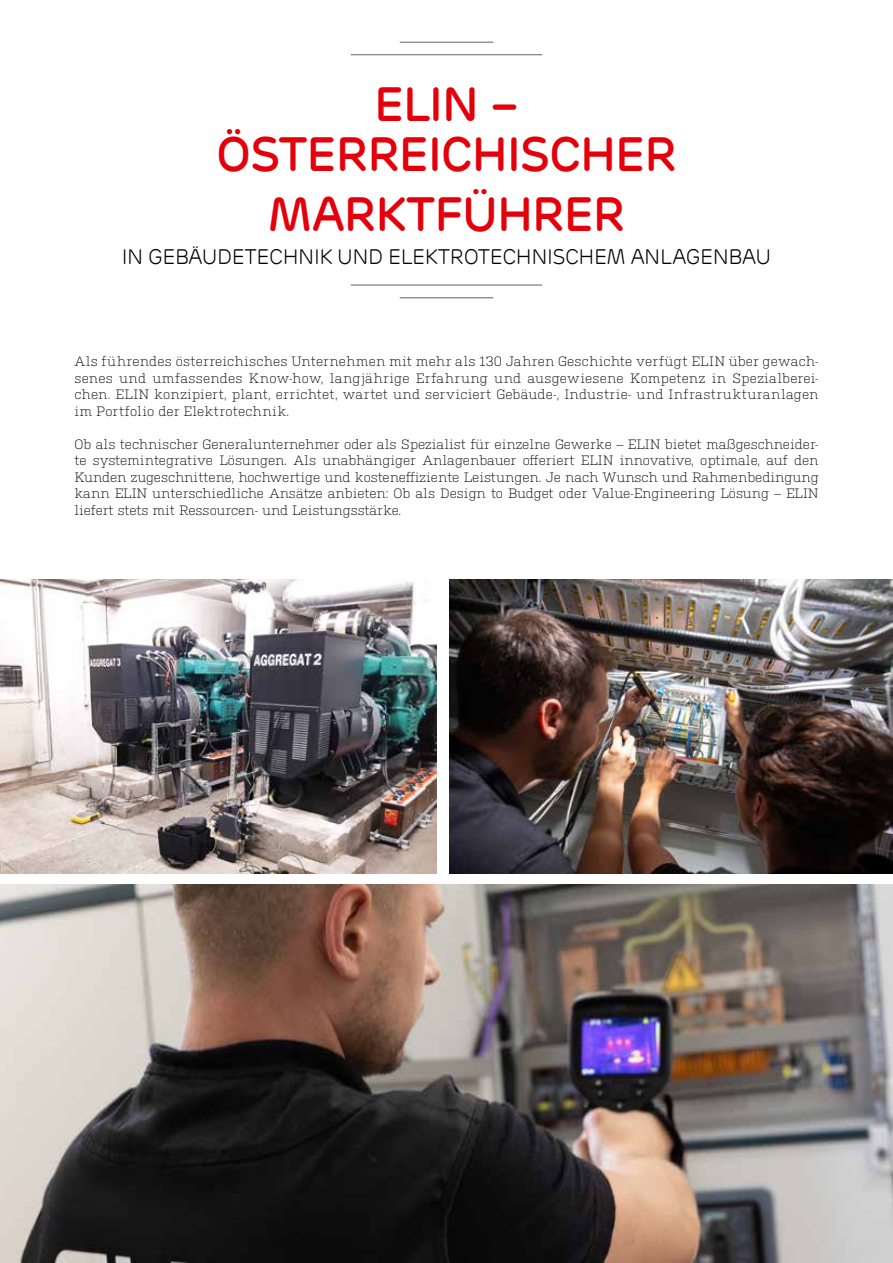
<style>
.page{position:relative;width:893px;height:1263px;background:#fff}
.page>*{position:absolute;margin:0;border:0;box-sizing:border-box;transform-origin:0 0}
.t1{font:500 48px/49.5px "Rubrik";letter-spacing:-.02em;color:#e3000b;text-align:center}
.t2{font:300 21px "Rubrik";letter-spacing:-.02em;color:#000}
.t3{font:300 13.5px/16.5px "Kulturista";color:#000;text-align:justify}
</style>
<div class="page">
<img style="left:0;top:579px;width:437px;height:294px">
<hr style="left:351px;top:54px;width:191px;height:1px;background:#626261">
<hr style="left:400px;top:42px;width:93px;height:1px;background:#626261">
<hr style="left:351px;top:285px;width:191px;height:1px;background:#626261">
<hr style="left:400px;top:297px;width:93px;height:1px;background:#626261">
<img style="left:450px;top:579px;width:443px;height:294px">
<img style="left:0;top:884px;width:893px;height:379px">
<h1 class="t1" style="left:216px;top:80px;width:462px">ELIN –<br>ÖSTERREICHISCHER</h1>
<h1 class="t1" style="left:268px;top:189px;width:359px">MARKTFÜHRER</h1>
<h2 class="t2" style="left:122px;top:243px;width:651px">IN GEBÄUDETECHNIK UND ELEKTROTECHNISCHEM ANLAGENBAU</h2>
<p class="t3" style="left:74px;top:352px;width:746px">Als führendes österreichisches Unternehmen mit mehr als 130 Jahren Geschichte verfügt ELIN über gewach&shy;senes und umfassendes Know-how, langjährige Erfahrung und ausgewiesene Kompetenz in Spezialberei&shy;chen. ELIN konzipiert, plant, errichtet, wartet und serviciert Gebäude-, Industrie- und Infrastrukturanlagen im Portfolio der Elektrotechnik.</p>
<p class="t3" style="left:74px;top:435px;width:746px">Ob als technischer Generalunternehmer oder als Spezialist für einzelne Gewerke – ELIN bietet maßgeschneider&shy;te systemintegrative Lösungen. Als unabhängiger Anlagenbauer offeriert ELIN innovative, optimale, auf den Kunden zugeschnittene, hochwertige und kosteneffiziente Leistungen. Je nach Wunsch und Rahmenbedingung kann ELIN unterschiedliche Ansätze anbieten: Ob als Design to Budget oder Value-Engineering Lösung – ELIN liefert stets mit Ressourcen- und Leistungsstärke.</p>
</div>
